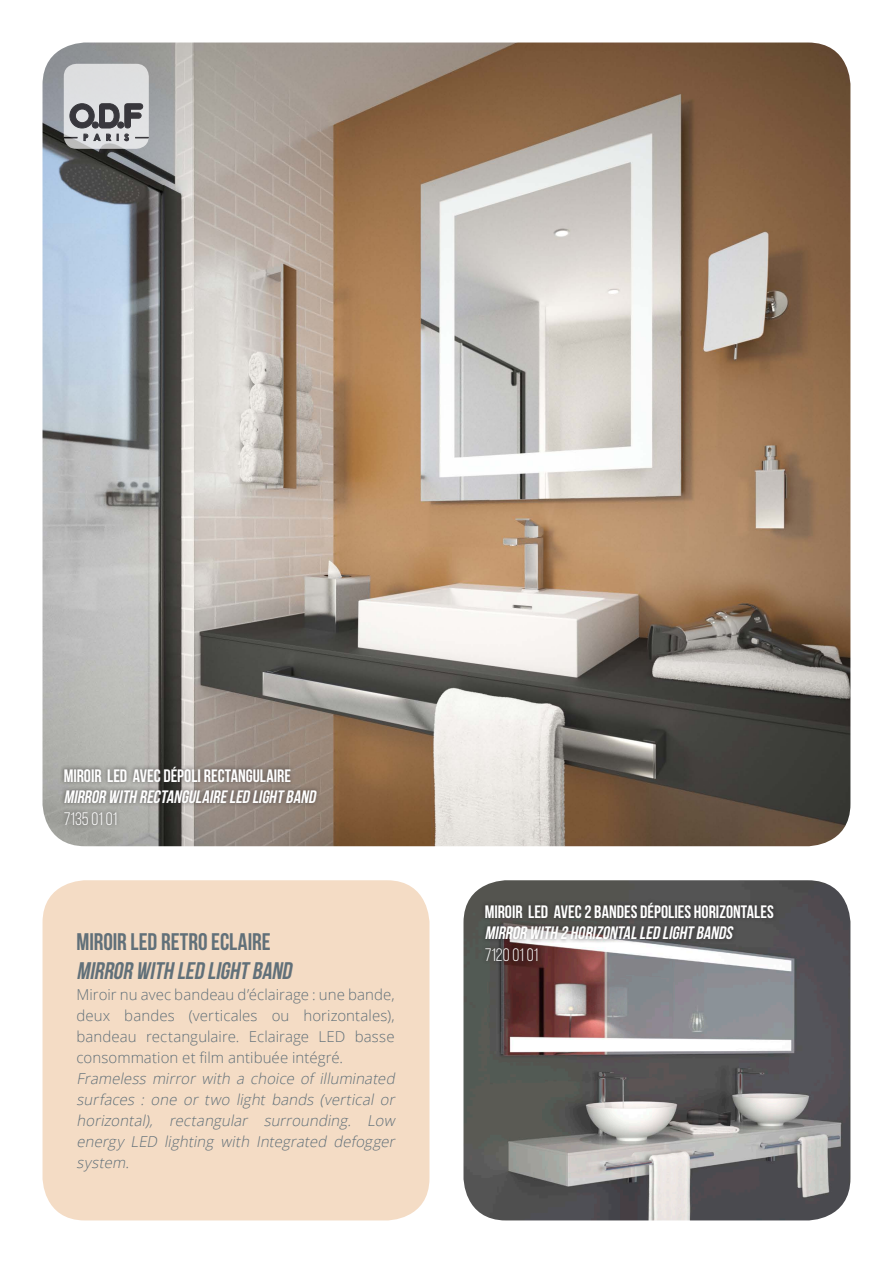
<style>
.page{position:relative;width:893px;height:1263px;background:#fff}
.page>*{position:absolute;margin:0;border:0;box-sizing:border-box;transform-origin:0 0}
.TITRE_GRAS_Blanc{font:italic 700 24px "Bebas Neue";color:#617079}
.TITRE_GRAS_Blanc-2{font:700 24px "Bebas Neue";color:#617079}
.Designation_pdt{font:700 18px "Bebas Neue";color:#fff}
.Designation_pdt_ital{font:italic 700 18px "Bebas Neue";color:#fff}
.Ref_pdt{font:18px "Bebas Neue";letter-spacing:-.015em;color:#fff}
.TEXTE_Blanc{font:italic 300 15px/21px "Open Sans";color:#617079;text-align:justify}
.TEXTE_Blanc-2{font:300 15px/21px "Open Sans";letter-spacing:.005em;color:#617079;text-align:justify}
.t1{font:700 9px "Century Gothic";letter-spacing:.6em;color:#0e0b10}
</style>
<div class="page">
<img style="left:43px;top:43px;width:807px;height:803px">
<svg style="left:64px;top:64px;width:85px;height:85px;background:#d9dadc"></svg>
<svg style="left:70px;top:104px;width:73px;height:24px;background:#77777c"></svg>
<svg style="left:84px;top:134px;width:4px;height:7px"></svg>
<svg style="left:94px;top:134px;width:6px;height:7px"></svg>
<svg style="left:106px;top:134px;width:5px;height:7px"></svg>
<svg style="left:124px;top:134px;width:5px;height:7px"></svg>
<svg style="left:135px;top:137px;width:14px;height:1px"></svg>
<svg style="left:64px;top:137px;width:13px;height:1px"></svg>
<img style="left:463px;top:880px;width:387px;height:340px">
<div style="left:60px;top:762px;width:261px;height:67px;background:#231f20;opacity:.35"></div>
<div style="left:481px;top:898px;width:297px;height:67px;background:#231f20;opacity:.35"></div>
<div style="left:43px;top:880px;width:386px;height:340px;background:#f4dcc5;border-radius:43px"></div>
<p class="t1" style="left:83px;top:130px;width:47px">PARIS</p>
<p class="Designation_pdt" style="left:64px;top:766px;width:229px">MIROIR LED AVEC DÉPOLI RECTANGULAIRE</p>
<p class="Designation_pdt_ital" style="left:64px;top:787px;width:256px">MIRROR WITH RECTANGULAIRE LED LIGHT BAND</p>
<p class="Ref_pdt" style="left:64px;top:809px;width:55px">7135 01 01</p>
<p class="TITRE_GRAS_Blanc-2" style="left:77px;top:929px;width:196px">MIROIR LED RETRO ECLAIRE</p>
<p class="TITRE_GRAS_Blanc" style="left:77px;top:958px;width:221px">MIRROR WITH LED LIGHT BAND</p>
<p class="TEXTE_Blanc-2" style="left:77px;top:984px;width:319px">Miroir nu avec bandeau d’éclairage : une bande, deux bandes (verticales ou horizontales), bandeau rectangulaire. Eclairage LED basse consommation et film antibuée intégré.</p>
<p class="TEXTE_Blanc" style="left:77px;top:1068px;width:323px">Frameless mirror with a choice of illuminated surfaces : one or two light bands (vertical or horizontal), rectangular surrounding. Low energy LED lighting with Integrated defogger system.</p>
<p class="Designation_pdt" style="left:485px;top:902px;width:291px">MIROIR LED AVEC 2 BANDES DÉPOLIES HORIZONTALES</p>
<p class="Designation_pdt_ital" style="left:485px;top:923px;width:252px">MIRROR WITH 2 HORIZONTALLED LIGHT BANDS</p>
<p class="Ref_pdt" style="left:485px;top:945px;width:55px">7120 01 01</p>
</div>
